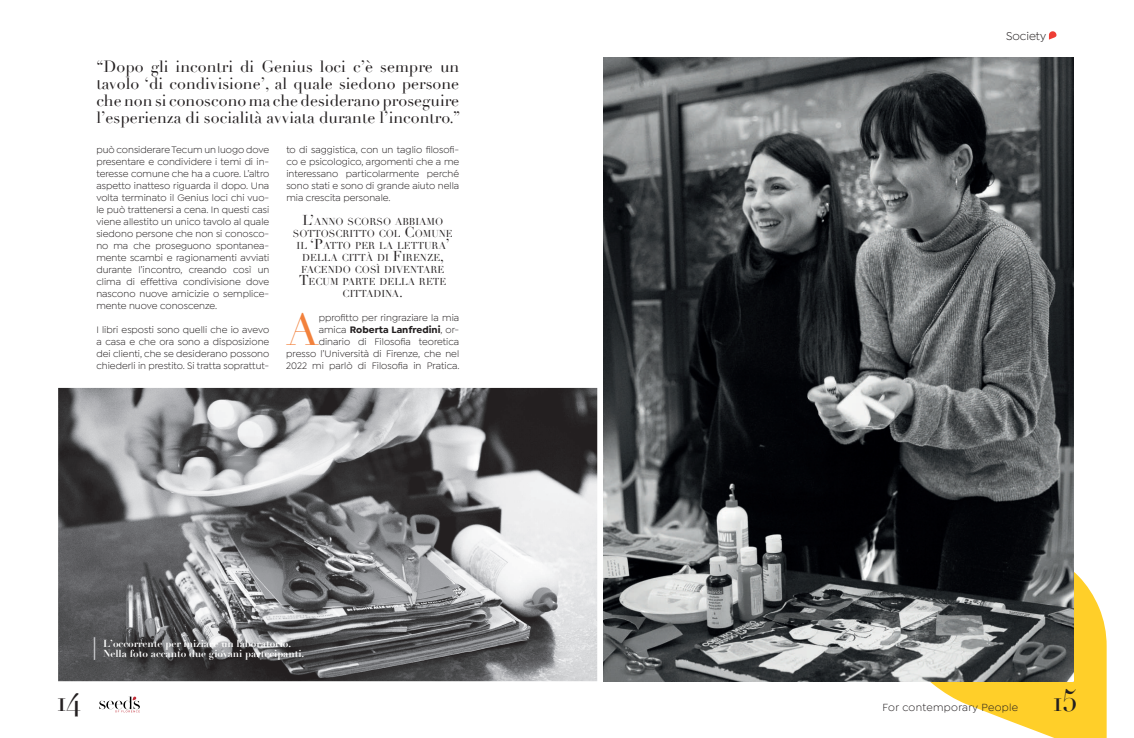
<style>
.page{position:relative;width:1134px;height:738px;background:#fff}
.page>*{position:absolute;margin:0;border:0;box-sizing:border-box;transform-origin:0 0}
.t1{font:43.7px "Didot";color:#f2813c}
.t2{font:30px "Didot";color:#231f20}
.t3{font:16px/17px "Didot";color:#231f20;text-align:justify}
.t4{font:12px "Isidora Sans";color:#231f20}
.t5{font:11px "Isidora Sans";letter-spacing:.03em;color:#231f20}
.t6{font:10px/12px "Isidora Sans";color:#231f20;text-align:justify}
.t7{font:700 10px/10px "Didot";color:#fff}
.t8{font:9.8px/12px "Didot";color:#231f20;text-align:center}
.s1{font-size:14px}
.s2{font-weight:700}
</style>
<div class="page">
<svg style="left:915px;top:572px;width:192px;height:165px;fill:#ffcf29"></svg>
<svg style="left:99px;top:696px;width:41px;height:15px"></svg>
<svg style="left:1049px;top:31px;width:7px;height:9px"></svg>
<img style="left:603px;top:58px;width:471px;height:622px">
<img style="left:58px;top:387px;width:539px;height:293px">
<svg style="left:94px;top:636px;width:1px;height:23px"></svg>
<h3 class="t3" style="left:96px;top:58px;width:365px">“Dopo gli incontri di Genius loci c’è sempre un tavolo ‘di condivisione’, al quale siedono persone che non si conoscono ma che desiderano proseguire l’esperienza di socialità avviata durante l’incontro.”</h3>
<p class="t6" style="left:96px;top:143px;width:174px">può considerare Tecum un luogo dove presentare e condividere i temi di in&shy;teresse comune che ha a cuore. L’altro aspetto inatteso riguarda il dopo. Una volta terminato il Genius loci chi vuo&shy;le può trattenersi a cena. In questi casi viene allestito un unico tavolo al quale siedono persone che non si conosco&shy;no ma che proseguono spontanea&shy;mente scambi e ragionamenti avviati durante l’incontro, creando così un clima di effettiva condivisione dove nascono nuove amicizie o semplice&shy;mente nuove conoscenze.</p>
<p class="t6" style="left:96px;top:323px;width:174px">I libri esposti sono quelli che io avevo a casa e che ora sono a disposizione dei clienti, che se desiderano possono chiederli in prestito. Si tratta soprattut-</p>
<p class="t6" style="left:286px;top:143px;width:174px">to di saggistica, con un taglio filosofi&shy;co e psicologico, argomenti che a me interessano particolarmente perché sono stati e sono di grande aiuto nella mia crescita personale.</p>
<p class="t8" style="left:293px;top:215px;width:161px"><span class="s1">L’</span>ANNO SCORSO ABBIAMO<br>SOTTOSCRITTO COL <span class="s1">C</span> OMUNE<br>IL <span class="s1">‘P</span>ATTO PER LA LETTURA<span class="s1">’<br></span>DELLA CITTÀ DI <span class="s1">F</span>IRENZE<span class="s1">,<br></span>FACENDO COSÌ DIVENTARE<br><span class="s1">T</span>ECUM PARTE DELLA RETE<br>CITTADINA<span class="s1">.</span></p>
<h1 class="t1" style="left:286px;top:303px;width:34px">A</h1>
<p class="t6" style="left:286px;top:311px;width:175px;text-align:right">pprofitto per ringraziare la mia<br>amica <span class="s2">Roberta Lanfredini</span>, or&shy;dinario di Filosofia teoretica<br>presso l’Università di Firenze, che nel 2022 mi parlò di Filosofia in Pratica.</p>
<p class="t4" style="left:1006px;top:29px;width:41px">Society</p>
<p class="t7" style="left:103px;top:638px;width:203px">L’occorrente per iniziare un laboratorio.<br>Nella foto accanto due giovani partecipanti.</p>
<h2 class="t2" style="left:57px;top:681px;width:25px">14</h2>
<p class="t5" style="left:882px;top:700px;width:137px">For contemporary People</p>
<h2 class="t2" style="left:1053px;top:681px;width:26px">15</h2>
</div>
